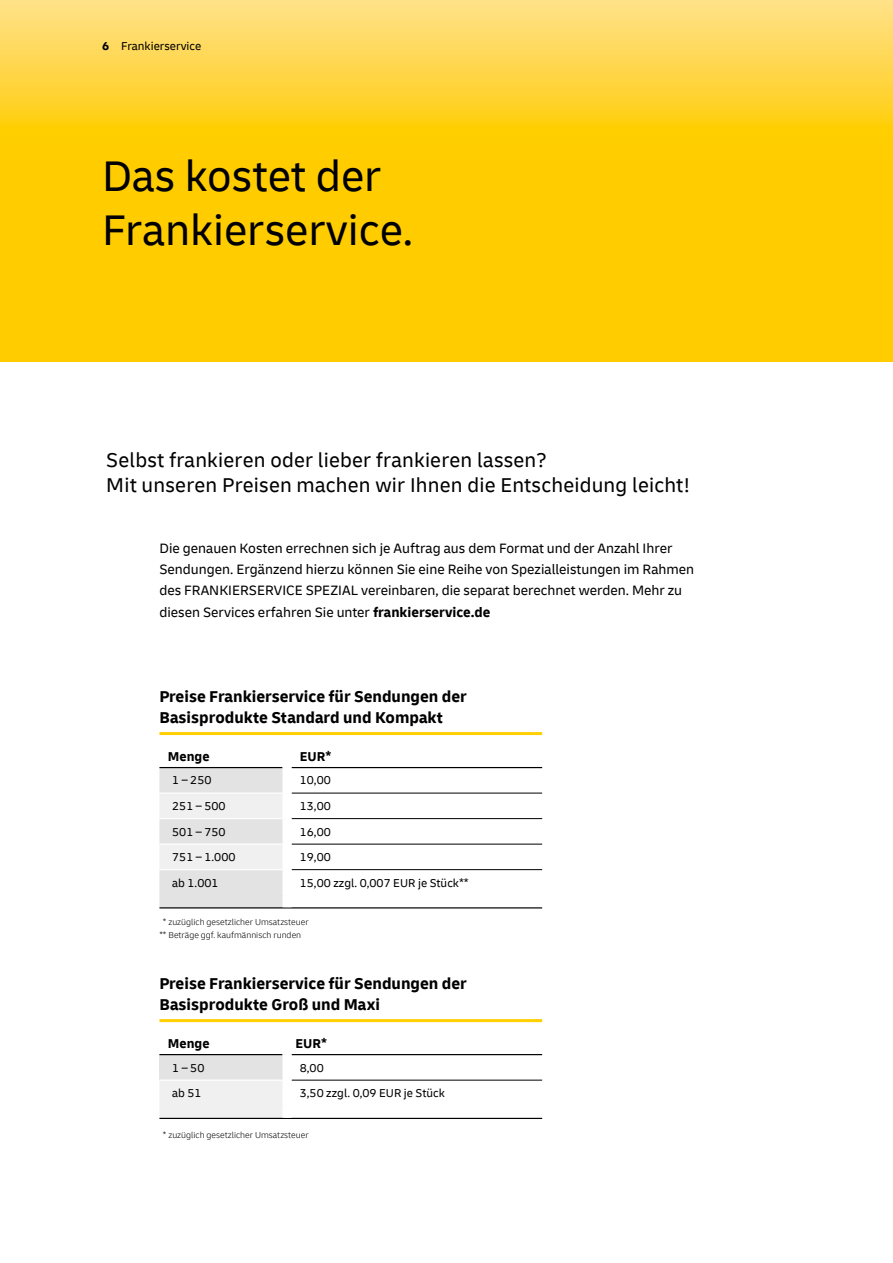
<style>
.page{position:relative;width:893px;height:1263px;background:#fff}
.page>*{position:absolute;margin:0;border:0;box-sizing:border-box;transform-origin:0 0}
.t1{font:45px/54px "Delivery";color:#000}
.t2{font:21px/25.2px "Delivery";letter-spacing:.01em;color:#000}
.t3{font:700 16.5px/21.3px "Delivery";color:#000}
.t4{font:14.25px/21.3px "Delivery";color:#000}
.t5{font:700 13.5px "Delivery";color:#000}
._05_Pagina_Kolumnent{font:12px "Delivery";color:#000}
.t6{font:300 9px/12.6px "Delivery";color:#000}
.s1{font-weight:700}
.s2{font-style:inherit}
.s3{color:#fff}
</style>
<div class="page">
<svg style="left:0;top:0;width:893px;height:361px;background:#ffd01b"></svg>
<svg style="left:159px;top:768px;width:124px;height:139px"></svg>
<hr style="left:159px;top:732px;width:128px;height:3px;background:#ffcf00">
<hr style="left:287px;top:732px;width:255px;height:3px;background:#ffcf00">
<hr style="left:292px;top:793px;width:250px;height:1px;background:#000">
<hr style="left:292px;top:818px;width:250px;height:1px;background:#000">
<hr style="left:292px;top:844px;width:250px;height:1px;background:#000">
<hr style="left:292px;top:869px;width:250px;height:1px;background:#000">
<hr style="left:159px;top:907px;width:128px;height:1px;background:#000">
<hr style="left:287px;top:907px;width:255px;height:1px;background:#000">
<hr style="left:159px;top:767px;width:124px;height:1px;background:#000">
<hr style="left:292px;top:767px;width:250px;height:1px;background:#000">
<hr style="left:159px;top:792px;width:124px;height:2px;background:#fff">
<hr style="left:159px;top:818px;width:124px;height:1px;background:#fff">
<hr style="left:159px;top:843px;width:124px;height:2px;background:#fff">
<hr style="left:159px;top:869px;width:124px;height:1px;background:#fff">
<div style="left:159px;top:1054px;width:128px;height:26px;background:#e3e3e3"></div>
<div style="left:159px;top:1081px;width:124px;height:37px;background:#f0f0f0"></div>
<hr style="left:159px;top:1019px;width:128px;height:3px;background:#ffcf00">
<hr style="left:287px;top:1019px;width:255px;height:3px;background:#ffcf00">
<hr style="left:292px;top:1080px;width:250px;height:1px;background:#000">
<hr style="left:159px;top:1118px;width:128px;height:1px;background:#000">
<hr style="left:287px;top:1118px;width:255px;height:1px;background:#000">
<hr style="left:159px;top:1054px;width:124px;height:1px;background:#000">
<hr style="left:292px;top:1054px;width:250px;height:1px;background:#000">
<div style="left:283px;top:1054px;width:9px;height:26px;background:#fff"></div>
<hr style="left:159px;top:1079px;width:124px;height:2px;background:#fff">
<p class="_05_Pagina_Kolumnent" style="left:102px;top:39px;width:101px"><span class="s1">6</span> Frankierservice</p>
<p class="t1" style="left:102px;top:149px;width:313px">Das kostet der<br>Frankierservice.</p>
<p class="t2" style="left:106px;top:447px;width:585px">Selbst frankieren oder lieber frankieren lassen?<br>Mit unseren Preisen machen wir Ihnen die Entscheidung leicht!</p>
<p class="t4" style="left:159px;top:537px;width:536px">Die genauen Kosten errechnen sich je Auftrag aus dem Format und der Anzahl Ihrer Sendungen. Ergänzend hierzu können Sie eine Reihe von Spezialleistungen im Rahmen des FRANKIERSERVICE SPEZIAL vereinbaren, die separat berechnet werden. Mehr zu diesen Services erfahren Sie unter <span class="s1">frankierservice.de</span></p>
<p class="t3" style="left:159px;top:686px;width:309px">Preise Frankierservice für Sendungen der<br>Basisprodukte Standard und Kompakt</p>
<p class="t5" style="left:168px;top:749px;width:43px">Menge</p>
<p class="t5" style="left:300px;top:749px;width:33px">EUR*</p>
<p class="_05_Pagina_Kolumnent" style="left:172px;top:773px;width:41px">1 – 250</p>
<p class="_05_Pagina_Kolumnent" style="left:300px;top:773px;width:33px">10,00</p>
<p class="_05_Pagina_Kolumnent" style="left:172px;top:799px;width:55px">251 – 500</p>
<p class="_05_Pagina_Kolumnent" style="left:300px;top:799px;width:33px">13,00</p>
<p class="_05_Pagina_Kolumnent" style="left:172px;top:824px;width:55px">501 – 750</p>
<p class="_05_Pagina_Kolumnent" style="left:300px;top:824px;width:33px">16,00</p>
<p class="_05_Pagina_Kolumnent" style="left:172px;top:850px;width:65px">751 – 1.000</p>
<p class="_05_Pagina_Kolumnent" style="left:300px;top:850px;width:33px">1<span class="s2">9</span>,00</p>
<p class="_05_Pagina_Kolumnent" style="left:172px;top:875px;width:48px">ab 1.001</p>
<p class="_05_Pagina_Kolumnent" style="left:300px;top:875px;width:170px">15,00 zzgl. 0,007 EUR je Stück**</p>
<p class="t6" style="left:159px;top:915px;width:151px"><span class="s3">*</span>* zuzüglich gesetzlicher Umsatzsteuer ** Beträge ggf. kaufmännisch runden</p>
<p class="t3" style="left:159px;top:973px;width:309px">Preise Frankierservice für Sendungen der<br>Basisprodukte Groß und Maxi</p>
<p class="t5" style="left:168px;top:1036px;width:43px">Menge</p>
<p class="t5" style="left:296px;top:1036px;width:33px">EUR*</p>
<p class="_05_Pagina_Kolumnent" style="left:172px;top:1060px;width:34px">1 – 50</p>
<p class="_05_Pagina_Kolumnent" style="left:300px;top:1060px;width:25px">8,00</p>
<p class="_05_Pagina_Kolumnent" style="left:172px;top:1086px;width:31px">ab 51</p>
<p class="_05_Pagina_Kolumnent" style="left:300px;top:1086px;width:147px">3,50 zzgl. 0,0<span class="s2">9</span> EUR je Stück</p>
<p class="t6" style="left:159px;top:1128px;width:151px"><span class="s3">*</span>* zuzüglich gesetzlicher Umsatzsteuer</p>
</div>
